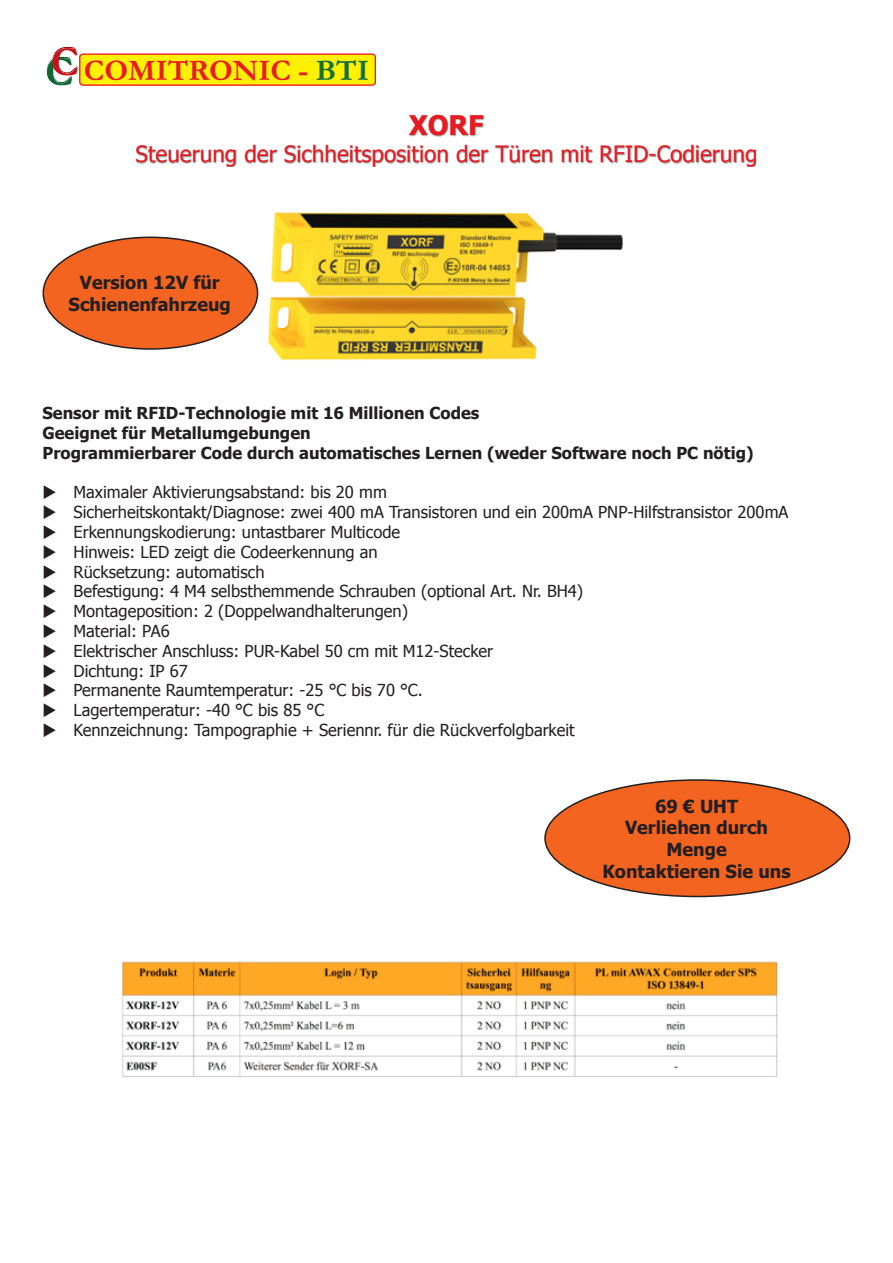
<style>
.page{position:relative;width:893px;height:1263px;background:#fff}
.page>*{position:absolute;margin:0;border:0;box-sizing:border-box;transform-origin:0 0}
.t1{font:700 30.15px "Garamond";color:#e91c22}
.t2{font:700 27px "Tahoma";color:#e71b22}
.t3{font:22.5px "Tahoma";color:#e71b22}
.t4{font:700 18px/21.6px "Tahoma";color:#231f20;text-align:center}
.t5{font:16.5px "Tahoma";color:#231f20}
.t6{font:700 16.5px/19.8px "Tahoma";color:#231f20}
.s1{color:#157039}
</style>
<div class="page">
<div style="left:80px;top:54px;width:295px;height:31px;background:#fff101;border-radius:3px"></div>
<div style="left:79px;top:53px;width:297px;height:33px;border:1px solid #e91c22;border-radius:3px"></div>
<svg style="left:47px;top:47px;width:31px;height:38px"></svg>
<div style="left:136px;top:115px;width:620px;height:52px;background:#231f20;opacity:.5"></div>
<img style="left:268px;top:212px;width:355px;height:149px">
<img style="left:122px;top:961px;width:656px;height:116px">
<div style="left:43px;top:237px;width:215px;height:112px;background:#f36421;border-radius:50%"></div>
<div style="left:545px;top:780px;width:305px;height:116px;background:#f36421;border-radius:50%"></div>
<h1 class="t1" style="left:84px;top:52px;width:287px">COMITRONIC - <span class="s1">BTI</span></h1>
<h2 class="t2" style="left:409px;top:108px;width:76px">XORF</h2>
<h3 class="t3" style="left:135px;top:140px;width:623px">Steuerung der Sichheitsposition der Türen mit RFID-Codierung</h3>
<p class="t4" style="left:69px;top:271px;width:164px">Version 12V für<br>Schienenfahrzeug</p>
<p class="t6" style="left:43px;top:403px;width:712px">Sensor mit RFID-Technologie mit 16 Millionen Codes<br>Geeignet für Metallumgebungen<br>Programmierbarer Code durch automatisches Lernen (weder Software noch PC nötig)</p>
<p class="t5" style="left:43px;top:482px;width:346px">◆ Maximaler Aktivierungsabstand: bis 20 mm</p>
<p class="t5" style="left:43px;top:502px;width:747px">◆ Sicherheitskontakt/Diagnose: zwei 400 mA Transistoren und ein 200mA PNP-Hilfstransistor 200mA</p>
<p class="t5" style="left:43px;top:521px;width:359px">◆ Erkennungskodierung: untastbarer Multicode</p>
<p class="t5" style="left:43px;top:541px;width:337px">◆ Hinweis: LED zeigt die Codeerkennung an</p>
<p class="t5" style="left:43px;top:561px;width:224px">◆ Rücksetzung: automatisch</p>
<p class="t5" style="left:43px;top:581px;width:542px">◆ Befestigung: 4 M4 selbsthemmende Schrauben (optional Art. Nr. BH4)</p>
<p class="t5" style="left:43px;top:601px;width:367px">◆ Montageposition: 2 (Doppelwandhalterungen)</p>
<p class="t5" style="left:43px;top:620px;width:129px">◆ Material: PA6</p>
<p class="t5" style="left:43px;top:640px;width:452px">◆ Elektrischer Anschluss: PUR-Kabel 50 cm mit M12-Stecker</p>
<p class="t5" style="left:43px;top:660px;width:147px">◆ Dichtung: IP 67</p>
<p class="t5" style="left:43px;top:680px;width:382px">◆ Permanente Raumtemperatur: -25 °C bis 70 °C.</p>
<p class="t5" style="left:43px;top:700px;width:283px">◆ Lagertemperatur: -40 °C bis 85 °C</p>
<p class="t5" style="left:43px;top:719px;width:534px">◆ Kennzeichnung: Tampographie + Seriennr. für die Rückverfolgbarkeit</p>
<p class="t4" style="left:602px;top:795px;width:190px">69 € UHT<br>Verliehen durch<br>Menge<br>Kontaktieren Sie uns</p>
</div>
